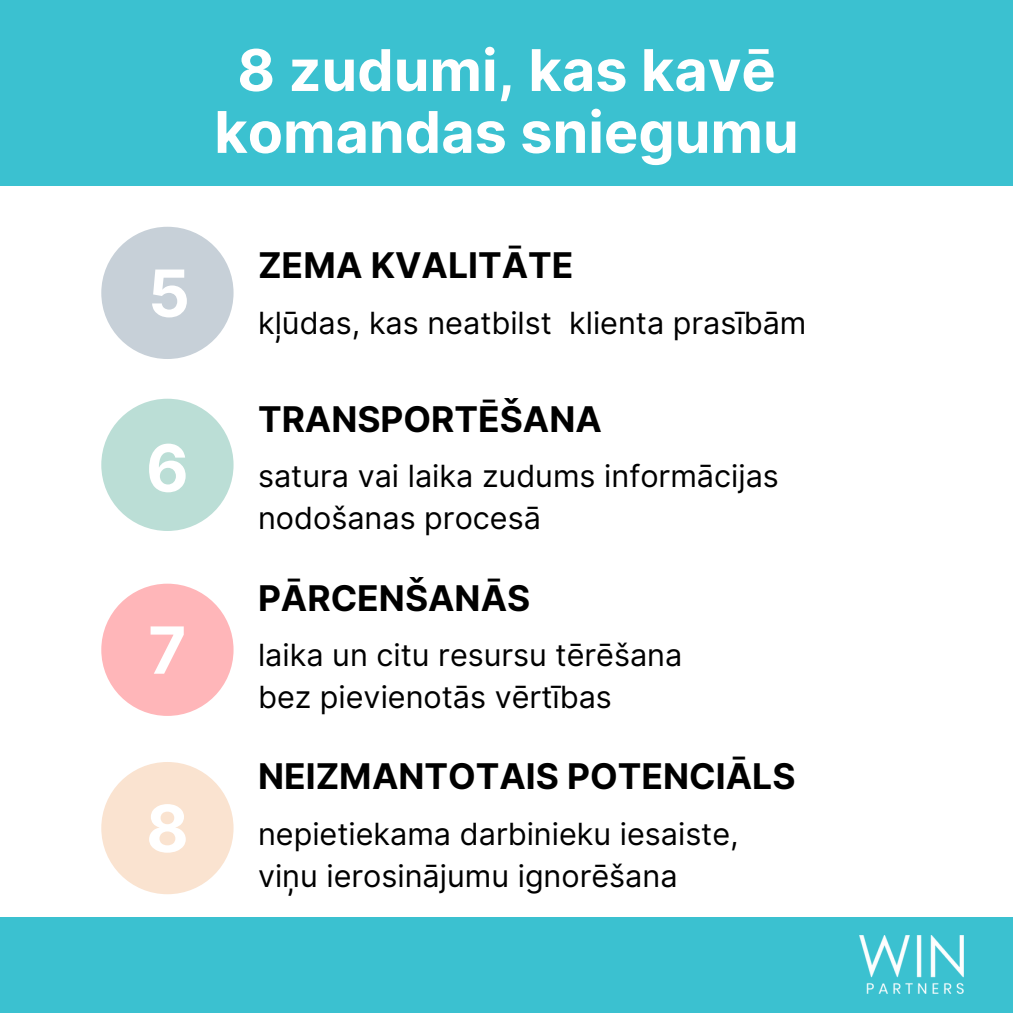
<style>
.page{position:relative;width:1013px;height:1013px;background:#fff}
.page>*{position:absolute;margin:0;border:0;box-sizing:border-box;transform-origin:0 0}
.t1{font:700 65px "Inter";color:#fff}
.t2{font:700 57.5px/61.9px "Inter";color:#fff;text-align:center}
.t3{font:700 35.38px "Inter";color:#000}
.t4{font:30.5px/42.2px "Inter";color:#000}
</style>
<div class="page">
<div style="left:101px;top:227px;width:132px;height:132px;background:#c7d0d8;border-radius:50%"></div>
<div style="left:101px;top:399px;width:132px;height:132px;background:#bbded6;border-radius:50%"></div>
<div style="left:101px;top:583px;width:132px;height:133px;background:#ffb6b9;border-radius:50%"></div>
<div style="left:101px;top:762px;width:132px;height:132px;background:#fae3d0;border-radius:50%"></div>
<div style="left:0;top:0;width:1012px;height:186px;background:#3bc1d0"></div>
<div style="left:0;top:916px;width:1012px;height:96px;background:#3bc1d0"></div>
<img style="left:859px;top:935px;width:104px;height:58px">
<p class="t2" style="left:214px;top:39px;width:586px">8 zudumi, kas kavē komandas sniegumu</p>
<p class="t1" style="left:148px;top:254px;width:43px">5</p>
<p class="t1" style="left:146px;top:429px;width:44px">6</p>
<p class="t1" style="left:148px;top:611px;width:40px">7</p>
<p class="t1" style="left:146px;top:789px;width:44px">8</p>
<p class="t3" style="left:258px;top:244px;width:317px">ZEMA KVALITĀTE</p>
<p class="t4" style="left:258px;top:301px;width:550px">kļūdas, kas neatbilst klienta prasībām</p>
<p class="t3" style="left:258px;top:398px;width:345px">TRANSPORTĒŠANA</p>
<p class="t4" style="left:258px;top:454px;width:522px">satura vai laika zudums informācijas nodošanas procesā</p>
<p class="t3" style="left:258px;top:577px;width:274px">PĀRCENŠANĀS</p>
<p class="t4" style="left:258px;top:633px;width:426px">laika un citu resursu tērēšana bez pievienotās vērtības</p>
<p class="t3" style="left:258px;top:755px;width:539px">NEIZMANTOTAIS POTENCIĀLS</p>
<p class="t4" style="left:258px;top:812px;width:482px">nepietiekama darbinieku iesaiste, viņu ierosinājumu ignorēšana</p>
</div>
